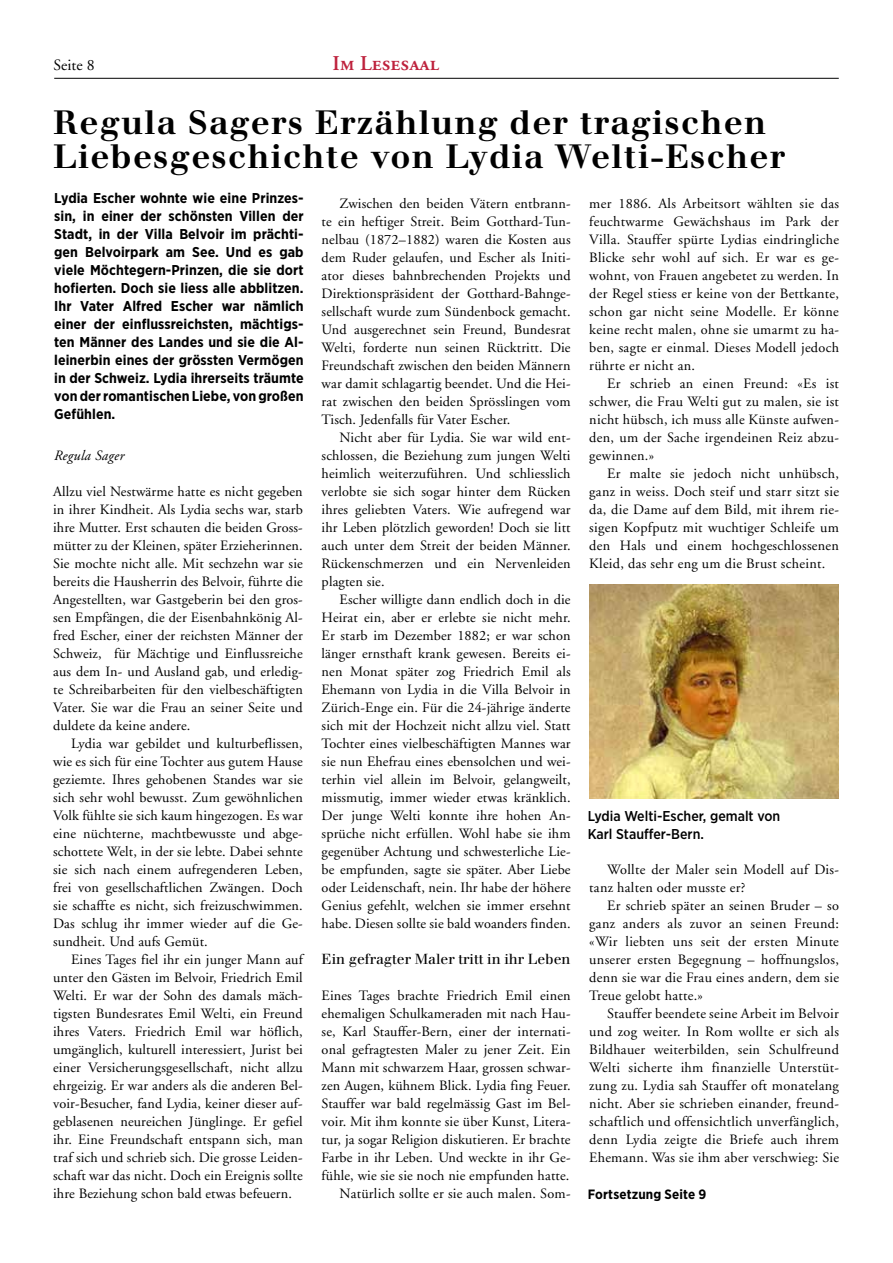
<style>
.page{position:relative;width:893px;height:1263px;background:#fff}
.page>*{position:absolute;margin:0;border:0;box-sizing:border-box;transform-origin:0 0}
.t1{font:33px/34.5px "Walbaum Bold Os F";letter-spacing:.04em;color:#000}
.t2{font:21px "Adobe Garamond Semibold SC";color:#be223d}
.t3{font:15.75px "Adobe Garamond";letter-spacing:.005em;color:#000}
.t4{font:14.25px/18px "Adobe Garamond";letter-spacing:.01em;color:#000;text-align:justify}
.t5{font:700 14.25px/18px "Gotham Narrow";letter-spacing:.005em;color:#000;text-align:justify}
.t6{font:500 14.25px/18px "Gotham Narrow";color:#000}
.t7{font:14.25px "Walbaum";color:#000}
.t8{font:italic 14.25px "Adobe Garamond";letter-spacing:.02em;color:#000}
.t9{font:700 13.5px "Gotham Narrow";letter-spacing:.01em;color:#000}
</style>
<div class="page">
<hr style="left:54px;top:78px;width:785px;height:1px;background:#000">
<img style="left:589px;top:584px;width:250px;height:214px">
<p class="t3" style="left:54px;top:57px;width:43px">Seite 8</p>
<h2 class="t2" style="left:333px;top:52px;width:108px">Im Lesesaal</h2>
<h1 class="t1" style="left:53px;top:105px;width:733px">Regula Sagers Erzählung der tragischen<br>Liebesgeschichte von Lydia Welti-Escher</h1>
<p class="t4" style="left:589px;top:195px;width:251px">mer 1886. Als Arbeitsort wählten sie das feuchtwarme Gewächshaus im Park der Villa. Stauffer spürte Lydias eindringliche Blicke sehr wohl auf sich. Er war es ge&shy;wohnt, von Frauen angebetet zu werden. In der Regel stiess er keine von der Bettkante, schon gar nicht seine Modelle. Er könne keine recht malen, ohne sie umarmt zu ha&shy;ben, sagte er einmal. Dieses Modell jedoch rührte er nicht an.</p>
<p class="t4" style="left:589px;top:375px;width:251px;text-indent:18px">Er schrieb an einen Freund: «Es ist schwer, die Frau Welti gut zu malen, sie ist nicht hübsch, ich muss alle Künste aufwen&shy;den, um der Sache irgendeinen Reiz abzu&shy;gewinnen.»</p>
<p class="t4" style="left:589px;top:465px;width:251px;text-indent:18px">Er malte sie jedoch nicht unhübsch, ganz in weiss. Doch steif und starr sitzt sie da, die Dame auf dem Bild, mit ihrem rie&shy;sigen Kopfputz mit wuchtiger Schleife um den Hals und einem hochgeschlossenen Kleid, das sehr eng um die Brust scheint.</p>
<p class="t5" style="left:54px;top:189px;width:251px">Lydia Escher wohnte wie eine Prinzes&shy;sin, in einer der schönsten Villen der Stadt, in der Villa Belvoir im prächti&shy;gen Belvoirpark am See. Und es gab viele Möchtegern-Prinzen, die sie dort hofierten. Doch sie liess alle abblitzen.<br>Ihr Vater Alfred Escher war nämlich einer der einflussreichsten, mächtigs&shy;ten Männer des Landes und sie die Al&shy;leinerbin eines der grössten Vermögen in der Schweiz. Lydia ihrerseits träumte von der romantischen Liebe, von großen Gefühlen.</p>
<p class="t8" style="left:54px;top:448px;width:72px">Regula Sager</p>
<p class="t4" style="left:322px;top:195px;width:250px;text-indent:18px">Zwischen den beiden Vätern entbrann&shy;te ein heftiger Streit. Beim Gotthard-Tun&shy;nelbau (1872–1882) waren die Kosten aus dem Ruder gelaufen, und Escher als Initi&shy;ator dieses bahnbrechenden Projekts und Direktionspräsident der Gotthard-Bahnge&shy;sellschaft wurde zum Sündenbock gemacht.<br>Und ausgerechnet sein Freund, Bundesrat Welti, forderte nun seinen Rücktritt. Die Freundschaft zwischen den beiden Männern war damit schlagartig beendet. Und die Hei&shy;rat zwischen den beiden Sprösslingen vom Tisch. Jedenfalls für Vater Escher.</p>
<p class="t4" style="left:322px;top:429px;width:250px;text-indent:18px">Nicht aber für Lydia. Sie war wild ent&shy;schlossen, die Beziehung zum jungen Welti heimlich weiterzuführen. Und schliesslich verlobte sie sich sogar hinter dem Rücken ihres geliebten Vaters. Wie aufregend war ihr Leben plötzlich geworden! Doch sie litt auch unter dem Streit der beiden Männer.<br>Rückenschmerzen und ein Nervenleiden plagten sie.</p>
<p class="t4" style="left:322px;top:591px;width:250px;text-indent:18px">Escher willigte dann endlich doch in die Heirat ein, aber er erlebte sie nicht mehr.<br>Er starb im Dezember 1882; er war schon länger ernsthaft krank gewesen. Bereits ei&shy;nen Monat später zog Friedrich Emil als Ehemann von Lydia in die Villa Belvoir in Zürich-Enge ein. Für die 24-jährige änderte sich mit der Hochzeit nicht allzu viel. Statt Tochter eines vielbeschäftigten Mannes war sie nun Ehefrau eines ebensolchen und wei&shy;terhin viel allein im Belvoir, gelangweilt, missmutig, immer wieder etwas kränklich.<br>Der junge Welti konnte ihre hohen An&shy;sprüche nicht erfüllen. Wohl habe sie ihm gegenüber Achtung und schwesterliche Lie&shy;be empfunden, sagte sie später. Aber Liebe oder Leidenschaft, nein. Ihr habe der höhere Genius gefehlt, welchen sie immer ersehnt habe. Diesen sollte sie bald woanders finden.</p>
<p class="t7" style="left:322px;top:951px;width:250px">Ein gefragter Maler tritt in ihr Leben</p>
<p class="t4" style="left:322px;top:987px;width:250px;text-align:right">Eines Tages brachte Friedrich Emil einen ehemaligen Schulkameraden mit nach Hau&shy;se, Karl Stauffer-Bern, einer der internati&shy;onal gefragtesten Maler zu jener Zeit. Ein Mann mit schwarzem Haar, grossen schwar&shy;zen Augen, kühnem Blick. Lydia fing Feuer.<br>Stauffer war bald regelmässig Gast im Bel&shy;voir. Mit ihm konnte sie über Kunst, Litera&shy;tur, ja sogar Religion diskutieren. Er brachte Farbe in ihr Leben. Und weckte in ihr Ge&shy;fühle, wie sie sie noch nie empfunden hatte.<br>Natürlich sollte er sie auch malen. Som-</p>
<p class="t4" style="left:53px;top:483px;width:251px">Allzu viel Nestwärme hatte es nicht gegeben in ihrer Kindheit. Als Lydia sechs war, starb ihre Mutter. Erst schauten die beiden Gross&shy;mütter zu der Kleinen, später Erzieherinnen.<br>Sie mochte nicht alle. Mit sechzehn war sie bereits die Hausherrin des Belvoir, führte die Angestellten, war Gastgeberin bei den gros&shy;sen Empfängen, die der Eisenbahnkönig Al&shy;fred Escher, einer der reichsten Männer der Schweiz, für Mächtige und Einflussreiche aus dem In- und Ausland gab, und erledig&shy;te Schreibarbeiten für den vielbeschäftigten Vater. Sie war die Frau an seiner Seite und duldete da keine andere.</p>
<p class="t4" style="left:53px;top:735px;width:251px;text-indent:18px">Lydia war gebildet und kulturbeflissen, wie es sich für eine Tochter aus gutem Hause geziemte. Ihres gehobenen Standes war sie sich sehr wohl bewusst. Zum gewöhnlichen Volk fühlte sie sich kaum hingezogen. Es war eine nüchterne, machtbewusste und abge&shy;schottete Welt, in der sie lebte. Dabei sehnte sie sich nach einem aufregenderen Leben, frei von gesellschaftlichen Zwängen. Doch sie schaffte es nicht, sich freizuschwimmen.<br>Das schlug ihr immer wieder auf die Ge&shy;sundheit. Und aufs Gemüt.</p>
<p class="t4" style="left:53px;top:951px;width:251px;text-indent:18px">Eines Tages fiel ihr ein junger Mann auf unter den Gästen im Belvoir, Friedrich Emil Welti. Er war der Sohn des damals mäch&shy;tigsten Bundesrates Emil Welti, ein Freund ihres Vaters. Friedrich Emil war höflich, umgänglich, kulturell interessiert, Jurist bei einer Versicherungsgesellschaft, nicht allzu ehrgeizig. Er war anders als die anderen Bel&shy;voir-Besucher, fand Lydia, keiner dieser auf&shy;geblasenen neureichen Jünglinge. Er gefiel ihr. Eine Freundschaft entspann sich, man traf sich und schrieb sich. Die grosse Leiden&shy;schaft war das nicht. Doch ein Ereignis sollte ihre Beziehung schon bald etwas befeuern.</p>
<p class="t6" style="left:588px;top:807px;width:194px">Lydia Welti-Escher, gemalt von<br>Karl Stauffer-Bern.</p>
<p class="t4" style="left:589px;top:861px;width:251px;text-indent:18px">Wollte der Maler sein Modell auf Dis&shy;tanz halten oder musste er?</p>
<p class="t4" style="left:589px;top:897px;width:251px;text-indent:18px">Er schrieb später an seinen Bruder – so ganz anders als zuvor an seinen Freund: «Wir liebten uns seit der ersten Minute unserer ersten Begegnung – hoffnungslos, denn sie war die Frau eines andern, dem sie Treue gelobt hatte.»</p>
<p class="t4" style="left:589px;top:1005px;width:251px;text-indent:18px">Stauffer beendete seine Arbeit im Belvoir und zog weiter. In Rom wollte er sich als Bildhauer weiterbilden, sein Schulfreund Welti sicherte ihm finanzielle Unterstüt&shy;zung zu. Lydia sah Stauffer oft monatelang nicht. Aber sie schrieben einander, freund&shy;schaftlich und offensichtlich unverfänglich, denn Lydia zeigte die Briefe auch ihrem Ehemann. Was sie ihm aber verschwieg: Sie</p>
<p class="t9" style="left:588px;top:1185px;width:120px">Fortsetzung Seite 9</p>
</div>
